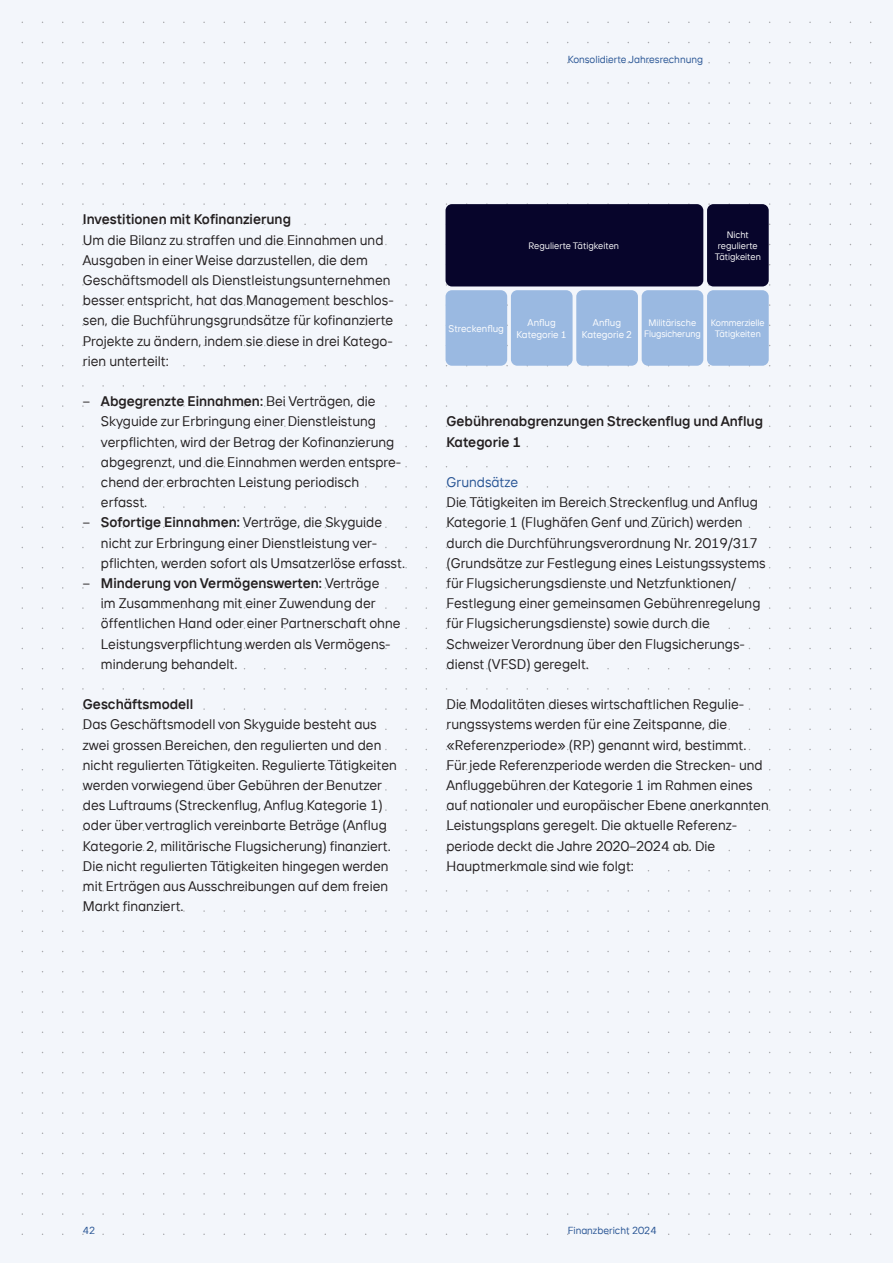
<style>
.page{position:relative;width:893px;height:1263px;background:#f3f6fb}
.page>*{position:absolute;margin:0;border:0;box-sizing:border-box;transform-origin:0 0}
.SKY_9_25_texte_noir{font:13.8px/20.2px "TT Interphases";color:#231f20}
.SKY_9_25_texte_noir-2{font:600 13.8px/20.2px "TT Interphases";color:#231f20}
.SKY_9_25_Lauftext{font:13.8px "TT Interphases";color:#275494}
.t1{font:10.2px "TT Interphases";color:#275494}
.SKY_9_25_Lauftext-2{font:9.75px/11.7px "TT Interphases";color:#fff;text-align:center}
.SKY_9_25_Lauftext-3{font:9.3px/11.1px "TT Interphases";color:#fff;text-align:center}
.s1{font-weight:600}
</style>
<div class="page">
<div style="left:446px;top:290px;width:61px;height:76px;background:#9ab9e1;border-radius:6px"></div>
<div style="left:707px;top:290px;width:62px;height:76px;background:#9ab9e1;border-radius:6px"></div>
<div style="left:707px;top:204px;width:62px;height:82px;background:#07052b;border-radius:6px"></div>
<div style="left:642px;top:290px;width:61px;height:76px;background:#9ab9e1;border-radius:6px"></div>
<div style="left:576px;top:290px;width:62px;height:76px;background:#9ab9e1;border-radius:6px"></div>
<div style="left:511px;top:290px;width:62px;height:76px;background:#9ab9e1;border-radius:6px"></div>
<div style="left:445px;top:204px;width:258px;height:82px;background:#07052b;border-radius:6px"></div>
<p class="t1" style="left:568px;top:53px;width:137px">Konsolidierte Jahresrechnung</p>
<p class="SKY_9_25_texte_noir-2" style="left:83px;top:209px;width:210px">Investitionen mit Kofinanzierung</p>
<p class="SKY_9_25_texte_noir" style="left:83px;top:229px;width:312px">Um die Bilanz zu straffen und die Einnahmen und Ausgaben in einer Weise darzustellen, die dem Geschäftsmodell als Dienstleistungsunternehmen besser entspricht, hat das Management beschlos&shy;sen, die Buchführungsgrundsätze für kofinanzierte Projekte zu ändern, indem sie diese in drei Katego&shy;rien unterteilt:</p>
<p class="SKY_9_25_texte_noir" style="left:101px;top:391px;width:302px;text-indent:-18px">– <span class="s1">Abgegrenzte Einnahmen:</span> Bei Verträgen, die Skyguide zur Erbringung einer Dienstleistung verpflichten, wird der Betrag der Kofinanzierung abgegrenzt, und die Einnahmen werden entspre&shy;chend der erbrachten Leistung periodisch erfasst.</p>
<p class="SKY_9_25_texte_noir" style="left:101px;top:512px;width:306px;text-indent:-18px">– <span class="s1">Sofortige Einnahmen:</span> Verträge, die Skyguide nicht zur Erbringung einer Dienstleistung ver&shy;pflichten, werden sofort als Umsatzerlöse erfasst.</p>
<p class="SKY_9_25_texte_noir" style="left:101px;top:573px;width:301px;text-indent:-18px">– <span class="s1">Minderung von Vermögenswerten:</span> Verträge<br>im Zusammenhang mit einer Zuwendung der öffentlichen Hand oder einer Partnerschaft ohne Leistungsverpflichtung werden als Vermögens&shy;minderung behandelt.</p>
<p class="SKY_9_25_texte_noir-2" style="left:83px;top:694px;width:112px">Geschäftsmodell</p>
<p class="SKY_9_25_texte_noir" style="left:83px;top:714px;width:315px">Das Geschäftsmodell von Skyguide besteht aus zwei grossen Bereichen, den regulierten und den nicht regulierten Tätigkeiten. Regulierte Tätigkeiten werden vorwiegend über Gebühren der Benutzer des Luftraums (Streckenflug, Anflug Kategorie 1) oder über vertraglich vereinbarte Beträge (Anflug Kategorie 2, militärische Flugsicherung) finanziert.<br>Die nicht regulierten Tätigkeiten hingegen werden mit Erträgen aus Ausschreibungen auf dem freien Markt finanziert.</p>
<p class="SKY_9_25_Lauftext-3" style="left:528px;top:240px;width:92px">Regulierte Tätigkeiten</p>
<p class="SKY_9_25_Lauftext-3" style="left:715px;top:229px;width:48px">Nicht regulierte<br>Tätigkeiten</p>
<p class="SKY_9_25_Lauftext-2" style="left:517px;top:316px;width:52px">Anflug<br>Kategorie 1</p>
<p class="SKY_9_25_Lauftext-2" style="left:582px;top:316px;width:52px">Anflug<br>Kategorie 2</p>
<p class="SKY_9_25_Lauftext-3" style="left:644px;top:317px;width:58px">Militärische<br>Flugsicherung</p>
<p class="SKY_9_25_Lauftext-2" style="left:449px;top:322px;width:57px">Streckenflug</p>
<p class="SKY_9_25_Lauftext-3" style="left:711px;top:317px;width:55px">Kommerzielle<br>Tätigkeiten</p>
<p class="SKY_9_25_texte_noir-2" style="left:446px;top:411px;width:318px">Gebührenabgrenzungen Streckenflug und Anflug<br>Kategorie 1</p>
<p class="SKY_9_25_Lauftext" style="left:446px;top:473px;width:73px">Grundsätze</p>
<p class="SKY_9_25_texte_noir" style="left:446px;top:492px;width:321px">Die Tätigkeiten im Bereich Streckenflug und Anflug Kategorie 1 (Flughäfen Genf und Zürich) werden durch die Durchführungsverordnung Nr. 2019/317 (Grundsätze zur Festlegung eines Leistungssystems für Flugsicherungsdienste und Netzfunktionen/ Festlegung einer gemeinsamen Gebührenregelung für Flugsicherungsdienste) sowie durch die</p>
<p class="SKY_9_25_texte_noir" style="left:446px;top:633px;width:300px">Schweizer Verordnung über den Flugsicherungs&shy;dienst (VFSD) geregelt.</p>
<p class="SKY_9_25_texte_noir" style="left:446px;top:694px;width:324px">Die Modalitäten dieses wirtschaftlichen Regulie&shy;rungssystems werden für eine Zeitspanne, die «Referenzperiode» (RP) genannt wird, bestimmt.<br>Für jede Referenzperiode werden die Strecken- und Anfluggebühren der Kategorie 1 im Rahmen eines auf nationaler und europäischer Ebene anerkannten Leistungsplans geregelt. Die aktuelle Referenz&shy;periode deckt die Jahre 2020–2024 ab. Die Hauptmerkmale sind wie folgt:</p>
<p class="t1" style="left:83px;top:1224px;width:14px">42</p>
<p class="t1" style="left:568px;top:1224px;width:90px">Finanzbericht 2024</p>
</div>
